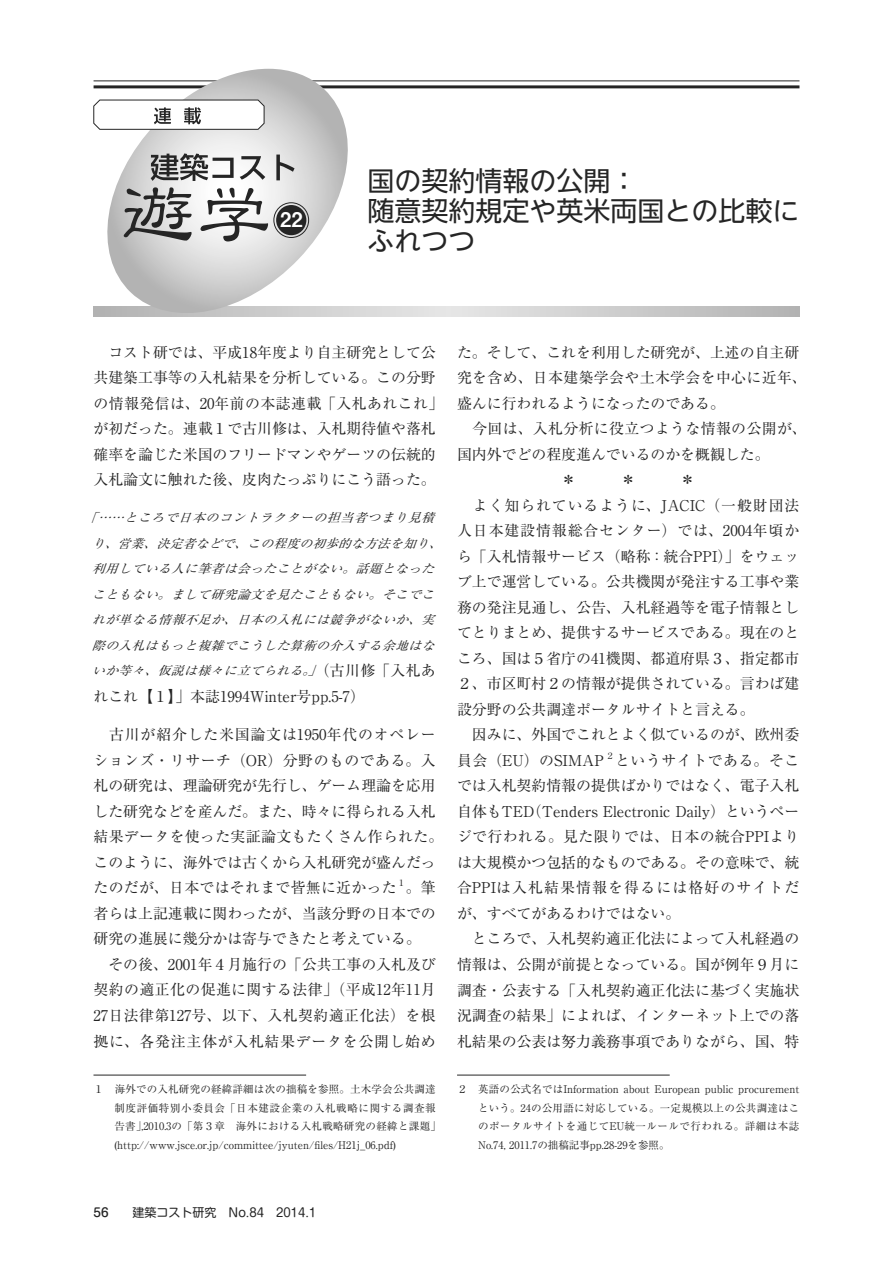
<style>
.page{position:relative;width:893px;height:1263px;background:#fff}
.page>*{position:absolute;margin:0;border:0;box-sizing:border-box;transform-origin:0 0}
.t1{font:27px/30px "UD Shin Go NT Pro Regular 90 msp RKSJ H";color:#252525}
.t2{font:20.25px "Midashi Go Pr 6 N MB31 90 msp RKSJ H";color:#fff}
.t3{font:14.85px/25.5px "Ryumin Pr 6 N Reg 90 msp RKSJ H";color:#252525}
.t4{font:14.85px/25.5px "Ryumin Pr 6 N Reg 90 msp RKSJ H";letter-spacing:.02em;color:#252525}
.t5{font:italic 12px/25.5px "Ryumin Pr 6 N Reg 90 msp RKSJ H";letter-spacing:.025em;color:#252525;scale:1.06 1}
.t6{font:12px "Shin M Go Pr 6 N Regular 90 msp RKSJ H";color:#252525}
.t7{font:10.5px/18.8px "Ryumin Pr 6 N Reg 90 msp RKSJ H";letter-spacing:.02em;color:#252525}
.t8{font:8.7px "Ryumin Pr 6 N Reg 90 msp RKSJ H";color:#252525}
.s1{font-style:normal;font-size:14.85px}
.s2{font-family:"Shin M Go Pr 6 N Medium 90 msp RKSJ H"}
</style>
<div class="page">
<svg style="left:364px;top:307px;width:436px;height:10px;background:#d0d0d0"></svg>
<hr style="left:94px;top:85px;width:705px;height:3px;background:#252525">
<hr style="left:94px;top:81px;width:705px;height:1px;background:#252525">
<svg style="left:93px;top:69px;width:271px;height:248px"></svg>
<svg style="left:151px;top:153px;width:83px;height:28px"></svg>
<svg style="left:240px;top:156px;width:25px;height:24px"></svg>
<svg style="left:276px;top:155px;width:18px;height:25px"></svg>
<div style="left:276px;top:205px;width:30px;height:30px;background:#252525;border-radius:50%"></div>
<div style="left:274px;top:202px;width:35px;height:36px;border:1px solid #252525;border-radius:50%"></div>
<svg style="left:124px;top:187px;width:68px;height:54px;background:#999"></svg>
<svg style="left:200px;top:188px;width:68px;height:53px"></svg>
<svg style="left:93px;top:100px;width:171px;height:30px"></svg>
<hr style="left:93px;top:1075px;width:213px;height:1px;background:#252525">
<hr style="left:457px;top:1075px;width:213px;height:1px;background:#252525">
<h2 class="t2" style="left:280px;top:212px;width:24px">22</h2>
<h1 class="t1" style="left:367px;top:170px;width:434px">国の契約情報の公開：<br>随意契約規定や英米両国との比較にふれつつ</h1>
<p class="t3" style="left:93px;top:341px;width:351px">　コスト研では、平成18年度より自主研究として公共建築工事等の入札結果を分析している。この分野の情報発信は、20年前の本誌連載「入札あれこれ」が初だった。連載１で古川修は、入札期待値や落札確率を論じた米国のフリードマンやゲーツの伝統的入札論文に触れた後、皮肉たっぷりにこう語った。</p>
<p class="t5" style="left:92px;top:507px;width:336px;text-indent:-7px">「……ところで日本のコントラクターの担当者つまり見積り、営業、決定者などで、この程度の初歩的な方法を知り、利用している人に筆者は会ったことがない。話題となったこともない。まして研究論文を見たこともない。そこでこれが単なる情報不足か、日本の入札には競争がないか、実際の入札はもっと複雑でこうした算術の介入する余地はないか等々、仮説は様々に立てられる。」<span class="s1">（古川修「入札あ</span></p>
<p class="t3" style="left:93px;top:686px;width:273px">れこれ【１】」本誌1994Winter号pp.5-7）</p>
<p class="t4" style="left:93px;top:724px;width:351px">　古川が紹介した米国論文は1950年代のオペレーションズ・リサーチ（OR）分野のものである。入札の研究は、理論研究が先行し、ゲーム理論を応用した研究などを産んだ。また、時々に得られる入札結果データを使った実証論文もたくさん作られた。このように、海外では古くから入札研究が盛んだったのだが、日本ではそれまで皆無に近かった</p>
<p class="t8" style="left:397px;top:880px;width:10px">１</p>
<p class="t3" style="left:93px;top:877px;width:344px;text-indent:312px">。筆者らは上記連載に関わったが、当該分野の日本での研究の進展に幾分かは寄与できたと考えている。　その後、2001年４月施行の「公共工事の入札及び契約の適正化の促進に関する法律」（平成12年11月<br>27日法律第127号、以下、入札契約適正化法）を根拠に、各発注主体が入札結果データを公開し始め</p>
<p class="t3" style="left:457px;top:341px;width:351px">た。そして、これを利用した研究が、上述の自主研究を含め、日本建築学会や土木学会を中心に近年、盛んに行われるようになったのである。<br>　今回は、入札分析に役立つような情報の公開が、国内外でどの程度進んでいるのかを概観した。</p>
<p class="t3" style="left:457px;top:494px;width:344px">　よく知られているように、JACIC（一般財団法人日本建設情報総合センター）では、2004年頃から「入札情報サービス（略称：統合PPI）」をウェッブ上で運営している。公共機関が発注する工事や業務の発注見通し、公告、入札経過等を電子情報としてとりまとめ、提供するサービスである。現在のところ、国は５省庁の41機関、都道府県３、指定都市<br>２、市区町村２の情報が提供されている。言わば建設分野の公共調達ポータルサイトと言える。<br>　因みに、外国でこれとよく似ているのが、欧州委員会（EU）のSIMAP</p>
<p class="t8" style="left:606px;top:752px;width:10px">２</p>
<p class="t3" style="left:457px;top:750px;width:344px;text-indent:158px">というサイトである。そこでは入札契約情報の提供ばかりではなく、電子入札自体もTED（Tenders Electronic Daily）というページで行われる。見た限りでは、日本の統合PPIよりは大規模かつ包括的なものである。その意味で、統合PPIは入札結果情報を得るには格好のサイトだが、すべてがあるわけではない。<br>　ところで、入札契約適正化法によって入札経過の情報は、公開が前提となっている。国が例年９月に調査・公表する「入札契約適正化法に基づく実施状況調査の結果」によれば、インターネット上での落札結果の公表は努力義務事項でありながら、国、特</p>
<p class="t7" style="left:114px;top:1081px;width:328px;text-indent:-21px">１　海外での入札研究の経緯詳細は次の拙稿を参照。土木学会公共調達制度評価特別小委員会「日本建設企業の入札戦略に関する調査報告書」,2010.3の「第３章　海外における入札戦略研究の経緯と課題」(http://www.jsce.or.jp/committee/jyuten/files/H21j_06.pdf)</p>
<p class="t7" style="left:478px;top:1081px;width:323px;text-align:justify;text-indent:-21px">２　英語の公式名ではInformation about European public procurementという。24の公用語に対応している。一定規模以上の公共調達はこのポータルサイトを通じてEU統一ルールで行われる。詳細は本誌No.74, 2011.7の拙稿記事pp.28-29を参照。</p>
<p class="t6" style="left:93px;top:1208px;width:224px"><span class="s2">56</span>　　建築コスト研究　No.84　2014.1</p>
</div>
